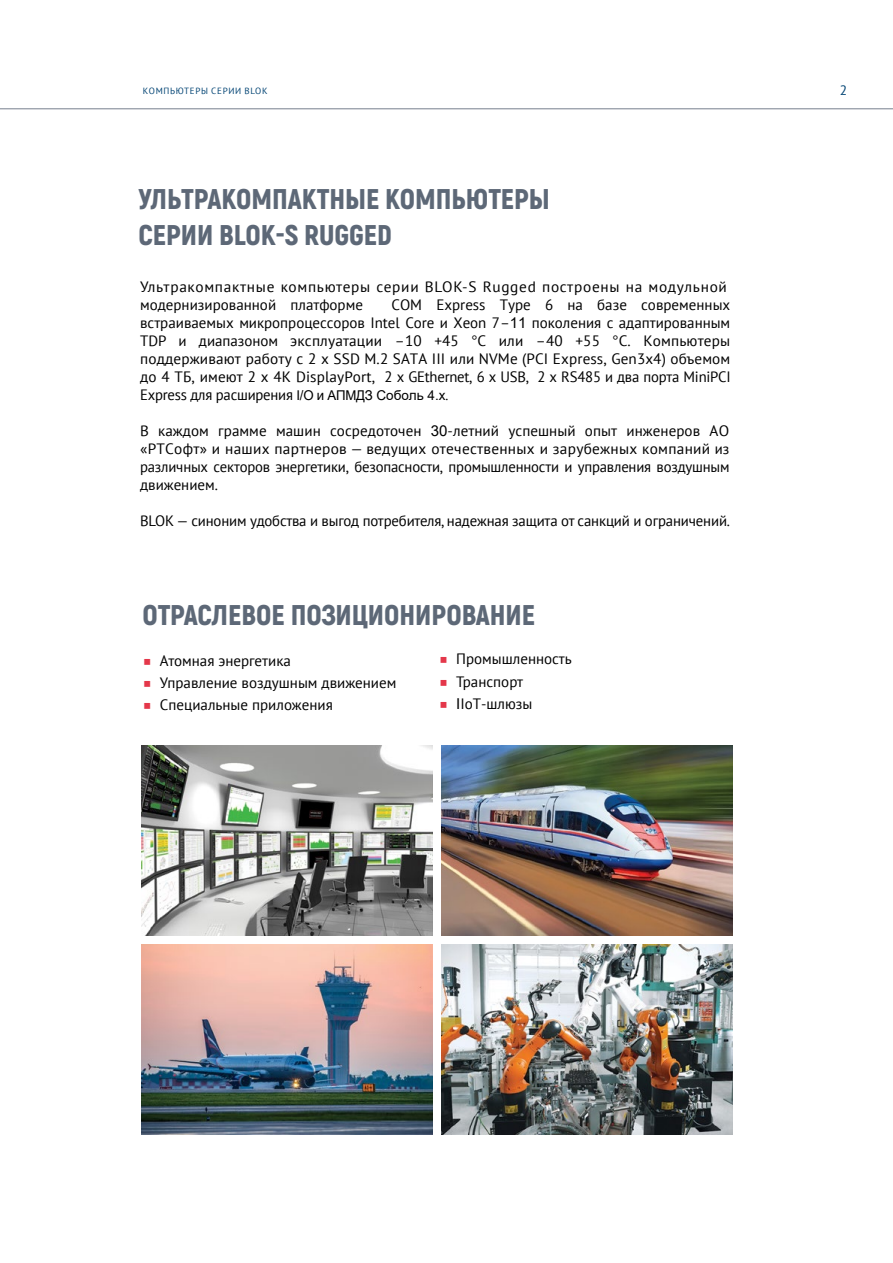
<style>
.page{position:relative;width:893px;height:1263px;background:#fff}
.page>*{position:absolute;margin:0;border:0;box-sizing:border-box;transform-origin:0 0}
.t1{font:900 28.5px/36px "Akrobat";color:#5d6877}
.t2{font:15px/18px "PT Sans";color:#000;text-align:justify}
.t3{font:15px/18px "PT Sans";letter-spacing:.045em;color:#000}
.t4{font:13.5px "PT Sans";color:#004373}
.t5{font:9px "PT Sans";letter-spacing:.08em;color:#004373}
.s1{font-family:"Arial"}
.s2{font-family:"Helvetica Neue LTW1 G"}
.s3{font-family:"Arial";font-size:13.5px}
.s4{font-size:13.5px}
.s5{font-family:"Montserrat";color:#e4374a}
</style>
<div class="page">
<hr style="left:0;top:108px;width:893px;height:1px;background:#767f8d">
<img style="left:442px;top:944px;width:291px;height:190px">
<img style="left:142px;top:944px;width:291px;height:190px">
<img style="left:142px;top:746px;width:291px;height:190px">
<img style="left:442px;top:746px;width:291px;height:190px">
<p class="t5" style="left:143px;top:85px;width:126px">КОМПЬЮТЕРЫ СЕРИИ BLOK</p>
<p class="t4" style="left:840px;top:82px;width:9px">2</p>
<h1 class="t1" style="left:139px;top:181px;width:413px">УЛЬТРАКОМПАКТНЫЕ КОМПЬЮТЕРЫ<br>СЕРИИ BLOK-S RUGGED</h1>
<p class="t3" style="left:140px;top:277px;width:588px">Ультракомпактные компьютеры серии BLOK-S Rugged построены на модульной модернизированной платформе</p>
<p class="t2" style="left:140px;top:295px;width:592px;text-indent:251px">COM Express Type 6 на базе современных встраиваемых микропроцессоров Intel Core и Xeon 7–<span class="s1">11</span> поколения c адаптированным TDP и диапазоном эксплуатации –10 +45 <span class="s2">°</span>С или –40 +55 <span class="s2">°</span>С. Компьютеры поддерживают работу с 2 x SSD M.2 SATA III или NVMe (PCI Express, Gen3x4) объемом до 4 ТБ, имеют 2 x 4К DisplayPort, 2 x GEthernet, 6 x USB, 2 x RS485 и два порта MiniPCI Express для расширения <span class="s3">I/O и АПМДЗ Соболь 4.х</span><span class="s4">.</span></p>
<p class="t2" style="left:140px;top:421px;width:591px">В каждом грамме машин сосредоточен <span class="s1">30</span>-летний успешный опыт инженеров АО «РТСофт» и наших партнеров — ведущих отечественных и зарубежных компаний из различных секторов энергетики, безопасности, промышленности и управления воздушным движением.</p>
<p class="t2" style="left:140px;top:511px;width:591px">BLOK — синоним удобства и выгод потребителя, надежная защита от санкций и ограничений.</p>
<h1 class="t1" style="left:142px;top:597px;width:394px">ОТРАСЛЕВОЕ ПОЗИЦИОНИРОВАНИЕ</h1>
<p class="t2" style="left:439px;top:650px;width:134px"><span class="s5">■</span> Промышленность</p>
<p class="t2" style="left:439px;top:672px;width:86px"><span class="s5">■</span> Транспорт</p>
<p class="t2" style="left:439px;top:694px;width:95px"><span class="s5">■</span> <span class="s1">I</span>IoT-шлюзы</p>
<p class="t2" style="left:143px;top:651px;width:150px"><span class="s5">■</span> Атомная энергетика</p>
<p class="t2" style="left:143px;top:674px;width:255px"><span class="s5">■</span> Управление воздушным движением</p>
<p class="t2" style="left:143px;top:696px;width:191px"><span class="s5">■</span> Специальные приложения</p>
</div>
